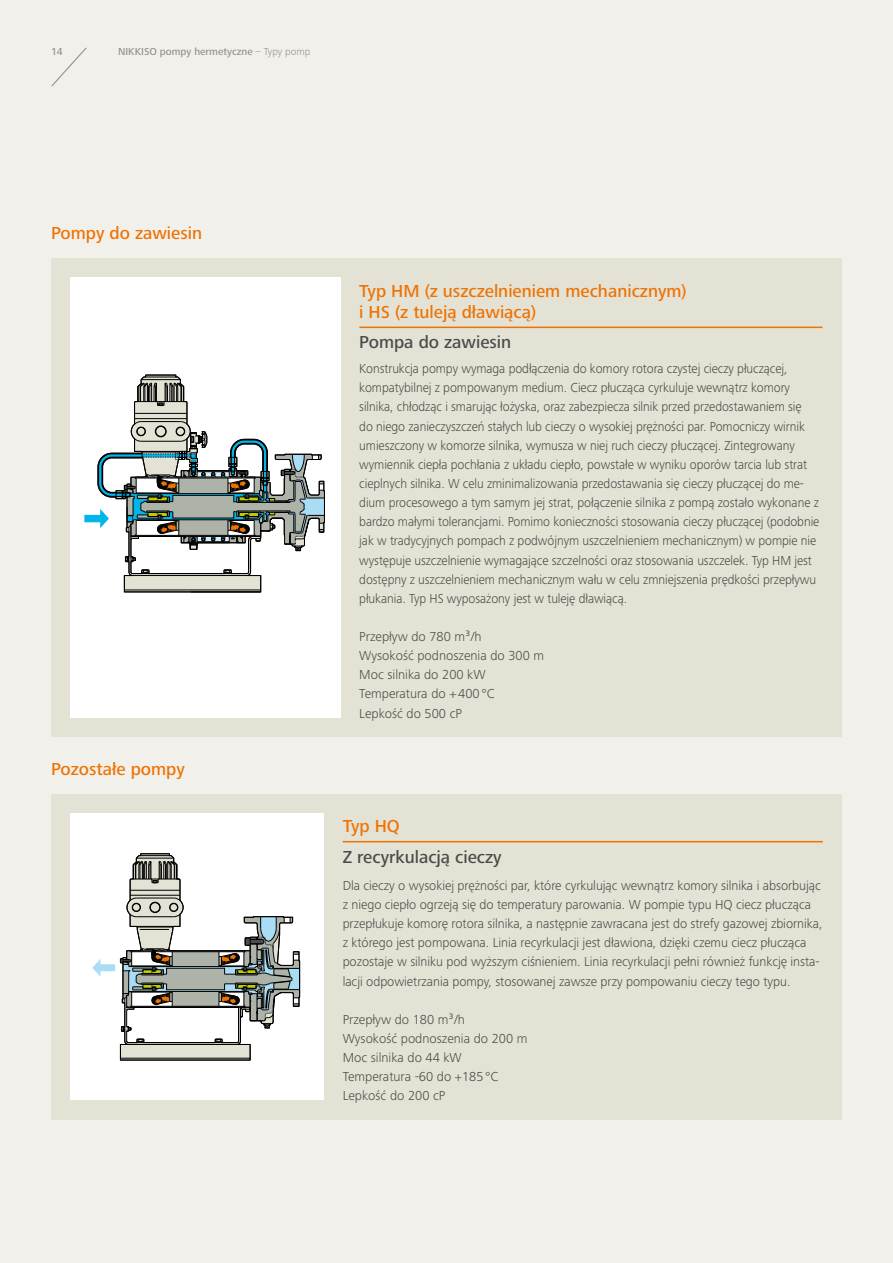
<style>
.page{position:relative;width:893px;height:1263px;background:#f2f0ea}
.page>*{position:absolute;margin:0;border:0;box-sizing:border-box;transform-origin:0 0}
.t1{font:500 18px/21.1px "Frutiger Next LTW1 G";color:#ee7203}
.t2{font:500 18px "Frutiger Next LTW1 G";color:#4a4a49}
.t3{font:300 13.5px/19.2px "Frutiger Next LTW1 G";letter-spacing:-.005em;color:#4a4a49;scale:.95 1}
.t4{font:300 13.5px/19.2px "Frutiger Next LTW1 G";letter-spacing:-.005em;color:#4a4a49}
.t5{font:500 10.5px "Frutiger Next LTW1 G";color:#929292}
.s1{font-weight:300}
</style>
<div class="page">
<div style="left:51px;top:258px;width:791px;height:479px;background:#e4e2d4"></div>
<div style="left:51px;top:794px;width:791px;height:325px;background:#e4e2d4"></div>
<div style="left:70px;top:277px;width:271px;height:441px;background:#fff"></div>
<hr style="left:124px;top:592px;width:137px;height:1px;background:#000">
<svg style="left:84px;top:375px;width:241px;height:217px"></svg>
<div style="left:70px;top:813px;width:254px;height:287px;background:#fff"></div>
<hr style="left:120px;top:1060px;width:130px;height:1px;background:#000">
<svg style="left:92px;top:853px;width:208px;height:207px"></svg>
<svg style="left:51px;top:47px;width:36px;height:40px"></svg>
<hr style="left:359px;top:327px;width:463px;height:1px;background:#ee7203">
<hr style="left:343px;top:841px;width:480px;height:1px;background:#ee7203">
<p class="t5" style="left:51px;top:46px;width:13px">14</p>
<p class="t5" style="left:118px;top:46px;width:194px">NIKKISO pompy hermetyczne <span class="s1">– Typy pomp</span></p>
<h1 class="t1" style="left:51px;top:223px;width:153px">Pompy do zawiesin</h1>
<h1 class="t1" style="left:51px;top:759px;width:135px">Pozostałe pompy</h1>
<h1 class="t1" style="left:359px;top:281px;width:329px">Typ HM (z uszczelnieniem mechanicznym) i HS (z tuleją dławiącą)</h1>
<h1 class="t2" style="left:359px;top:332px;width:153px">Pompa do zawiesin</h1>
<p class="t3" style="left:359px;top:359px;width:486px">Konstrukcja pompy wymaga podłączenia do komory rotora czystej cieczy płuczącej, kompatybilnej z pompowanym medium. Ciecz płucząca cyrkuluje wewnątrz komory silnika, chłodząc i smarując łożyska, oraz zabezpiecza silnik przed przedostawaniem się<br>do niego zanieczyszczeń stałych lub cieczy o wysokiej prężności par. Pomocniczy wirnik umieszczony w komorze silnika, wymusza w niej ruch cieczy płuczącej. Zintegrowany wymiennik ciepła pochłania z układu ciepło, powstałe w wyniku oporów tarcia lub strat cieplnych silnika. W celu zminimalizowania przedostawania się cieczy płuczącej do me&shy;dium procesowego a tym samym jej strat, połączenie silnika z pompą zostało wykonane z bardzo małymi tolerancjami. Pomimo konieczności stosowania cieczy płuczącej (podobnie jak w tradycyjnych pompach z podwójnym uszczelnieniem mechanicznym) w pompie nie występuje uszczelnienie wymagające szczelności oraz stosowania uszczelek. Typ HM jest dostępny z uszczelnieniem mechanicznym wału w celu zmniejszenia prędkości przepływu płukania. Typ HS wyposażony jest w tuleję dławiącą.</p>
<p class="t4" style="left:359px;top:627px;width:186px">Przepływ do 780 m³/h<br>Wysokość podnoszenia do 300 m<br>Moc silnika do 200 kW<br>Temperatura do +400°C<br>Lepkość do 500 cP</p>
<h1 class="t1" style="left:343px;top:816px;width:59px">Typ HQ</h1>
<h1 class="t2" style="left:343px;top:846px;width:161px">Z recyrkulacją cieczy</h1>
<p class="t4" style="left:343px;top:876px;width:481px">Dla cieczy o wysokiej prężności par, które cyrkulując wewnątrz komory silnika i absorbując z niego ciepło ogrzeją się do temperatury parowania. W pompie typu HQ ciecz płucząca przepłukuje komorę rotora silnika, a następnie zawracana jest do strefy gazowej zbiornika, z którego jest pompowana. Linia recyrkulacji jest dławiona, dzięki czemu ciecz płucząca pozostaje w silniku pod wyższym ciśnieniem. Linia recyrkulacji pełni również funkcję insta&shy;lacji odpowietrzania pompy, stosowanej zawsze przy pompowaniu cieczy tego typu.</p>
<p class="t4" style="left:343px;top:1010px;width:186px">Przepływ do 180 m³/h<br>Wysokość podnoszenia do 200 m<br>Moc silnika do 44 kW<br>Temperatura -60 do +185°C<br>Lepkość do 200 cP</p>
</div>
